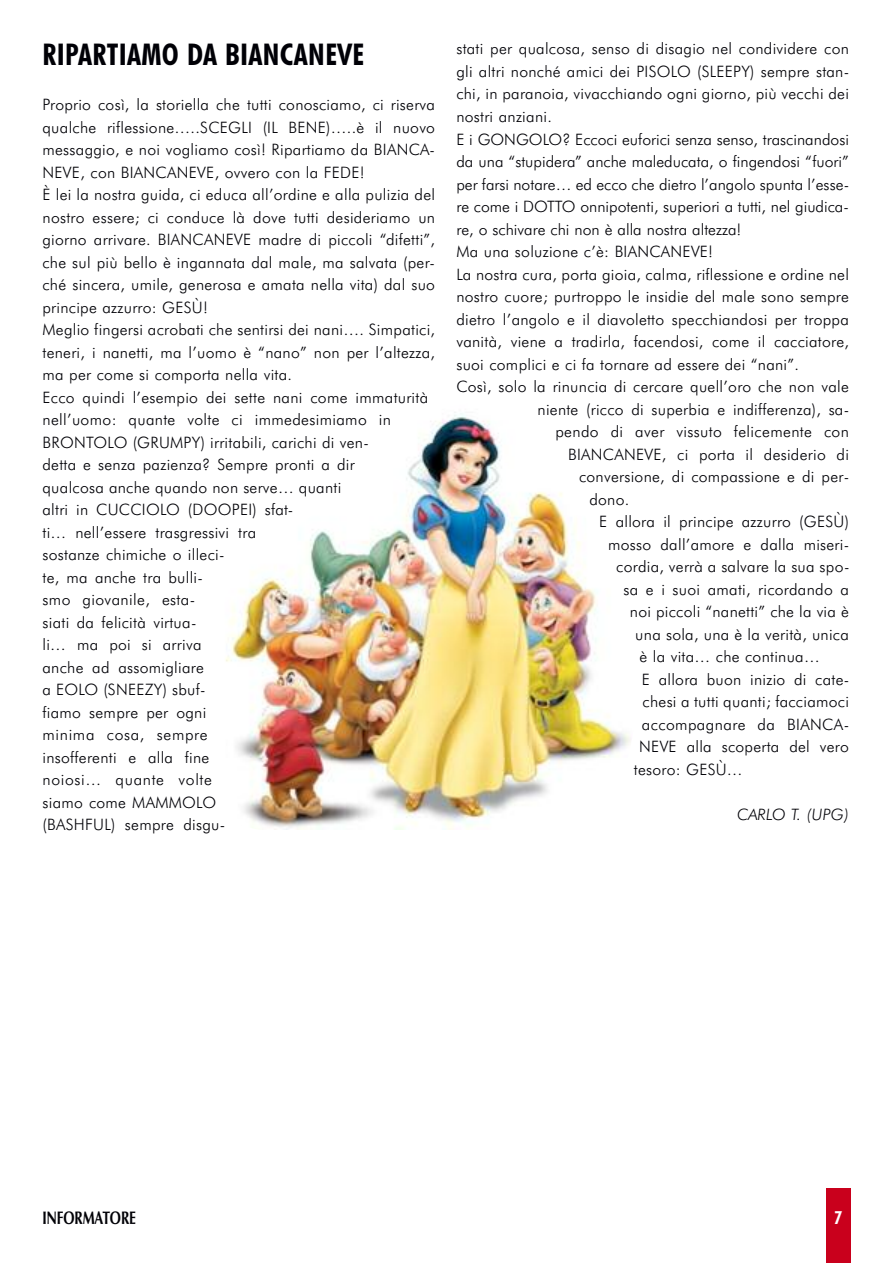
<style>
.page{position:relative;width:893px;height:1263px;background:#fff}
.page>*{position:absolute;margin:0;border:0;box-sizing:border-box;transform-origin:0 0}
.t1{font:700 condensed 30px "Futura BT";letter-spacing:.015em;color:#000006}
.t2{font:700 18.15px "Zapf Humanist 601 BT";color:#000006;scale:.74 1}
.t3{font:700 condensed 18px "Futura BT";color:#fff}
.t4{font:300 15.75px/22.5px "Futura BT";letter-spacing:.015em;color:#000006}
.t5{font:italic 300 15.75px "Futura BT";letter-spacing:.015em;color:#000006}
</style>
<div class="page">
<div style="left:826px;top:1188px;width:24px;height:75px;background:#c9001c"></div>
<img style="left:226px;top:412px;width:405px;height:418px">
<h1 class="t1" style="left:43px;top:37px;width:323px">RIPARTIAMO DA BIANCANEVE</h1>
<p class="t4" style="left:43px;top:94px;width:394px">Proprio così, la storiella che tutti conosciamo, ci riserva qualche riflessione…..SCEGLI (IL BENE)…..è il nuovo messaggio, e noi vogliamo così! Ripartiamo da BIANCA-NEVE, con BIANCANEVE, ovvero con la FEDE!<br>È lei la nostra guida, ci educa all’ordine e alla pulizia del nostro essere; ci conduce là dove tutti desideriamo un giorno arrivare. BIANCANEVE madre di piccoli “difetti”, che sul più bello è ingannata dal male, ma salvata (per&shy;ché sincera, umile, generosa e amata nella vita) dal suo principe azzurro: GESÙ!<br>Meglio fingersi acrobati che sentirsi dei nani…. Simpatici, teneri, i nanetti, ma l’uomo è “nano” non per l’altezza, ma per come si comporta nella vita.<br>Ecco quindi l’esempio dei sette nani come immaturità nell’uomo: quante volte ci immedesimiamo in BRONTOLO (GRUMPY) irritabili, carichi di ven-<br>detta e senza pazienza? Sempre pronti a dir<br>qualcosa anche quando non serve… quanti<br>altri in CUCCIOLO (DOOPEI) sfat-<br>ti… nell’essere trasgressivi tra<br>sostanze chimiche o illeci-<br>te, ma anche tra bulli-<br>smo giovanile, esta-<br>siati da felicità virtua-<br>li… ma poi si arriva<br>anche ad assomigliare<br>a EOLO (SNEEZY) sbuf-<br>fiamo sempre per ogni<br>minima cosa, sempre<br>insofferenti e alla fine<br>noiosi… quante volte<br>siamo come MAMMOLO<br>(BASHFUL) sempre disgu-</p>
<p class="t4" style="left:456px;top:38px;width:394px">stati per qualcosa, senso di disagio nel condividere con</p>
<p class="t4" style="left:456px;top:60px;width:394px">gli altri nonché amici dei PISOLO (SLEEPY) sempre stan-</p>
<p class="t4" style="left:456px;top:83px;width:394px">chi, in paranoia, vivacchiando ogni giorno, più vecchi dei</p>
<p class="t4" style="left:456px;top:105px;width:97px">nostri anziani.</p>
<p class="t4" style="left:456px;top:128px;width:394px">E i GONGOLO? Eccoci euforici senza senso, trascinandosi</p>
<p class="t4" style="left:456px;top:150px;width:394px">da una “stupidera” anche maleducata, o fingendosi “fuori”</p>
<p class="t4" style="left:456px;top:173px;width:394px">per farsi notare… ed ecco che dietro l’angolo spunta l’esse-</p>
<p class="t4" style="left:456px;top:195px;width:394px">re come i DOTTO onnipotenti, superiori a tutti, nel giudica-</p>
<p class="t4" style="left:456px;top:218px;width:287px">re, o schivare chi non è alla nostra altezza!</p>
<p class="t4" style="left:456px;top:240px;width:258px">Ma una soluzione c’è: BIANCANEVE!</p>
<p class="t4" style="left:456px;top:263px;width:394px">La nostra cura, porta gioia, calma, riflessione e ordine nel</p>
<p class="t4" style="left:456px;top:285px;width:394px">nostro cuore; purtroppo le insidie del male sono sempre</p>
<p class="t4" style="left:456px;top:308px;width:394px">dietro l’angolo e il diavoletto specchiandosi per troppa</p>
<p class="t4" style="left:456px;top:330px;width:394px">vanità, viene a tradirla, facendosi, come il cacciatore,</p>
<p class="t4" style="left:456px;top:353px;width:344px">suoi complici e ci fa tornare ad essere dei “nani”.</p>
<p class="t4" style="left:456px;top:375px;width:394px">Così, solo la rinuncia di cercare quell’oro che non vale</p>
<p class="t4" style="left:537px;top:398px;width:313px">niente (ricco di superbia e indifferenza), sa-</p>
<p class="t4" style="left:555px;top:420px;width:295px">pendo di aver vissuto felicemente con</p>
<p class="t4" style="left:568px;top:443px;width:282px">BIANCANEVE, ci porta il desiderio di</p>
<p class="t4" style="left:579px;top:465px;width:272px">conversione, di compassione e di per-</p>
<p class="t4" style="left:589px;top:488px;width:41px">dono.</p>
<p class="t4" style="left:599px;top:510px;width:251px">E allora il principe azzurro (GESÙ)</p>
<p class="t4" style="left:608px;top:533px;width:243px">mosso dall’amore e dalla miseri-</p>
<p class="t4" style="left:616px;top:555px;width:235px">cordia, verrà a salvare la sua spo-</p>
<p class="t4" style="left:624px;top:578px;width:227px">sa e i suoi amati, ricordando a</p>
<p class="t4" style="left:630px;top:600px;width:221px">noi piccoli “nanetti” che la via è</p>
<p class="t4" style="left:635px;top:623px;width:215px">una sola, una è la verità, unica</p>
<p class="t4" style="left:639px;top:645px;width:182px">è la vita… che continua…</p>
<p class="t4" style="left:642px;top:668px;width:209px">E allora buon inizio di cate-</p>
<p class="t4" style="left:643px;top:690px;width:208px">chesi a tutti quanti; facciamoci</p>
<p class="t4" style="left:642px;top:713px;width:209px">accompagnare da BIANCA-</p>
<p class="t4" style="left:639px;top:735px;width:211px">NEVE alla scoperta del vero</p>
<p class="t4" style="left:634px;top:758px;width:110px">tesoro: GESÙ…</p>
<p class="t5" style="left:737px;top:805px;width:113px">CARLO T. (UPG)</p>
<p class="t2" style="left:42px;top:1207px;width:128px">INFORMATORE</p>
<p class="t3" style="left:834px;top:1207px;width:9px">7</p>
</div>
